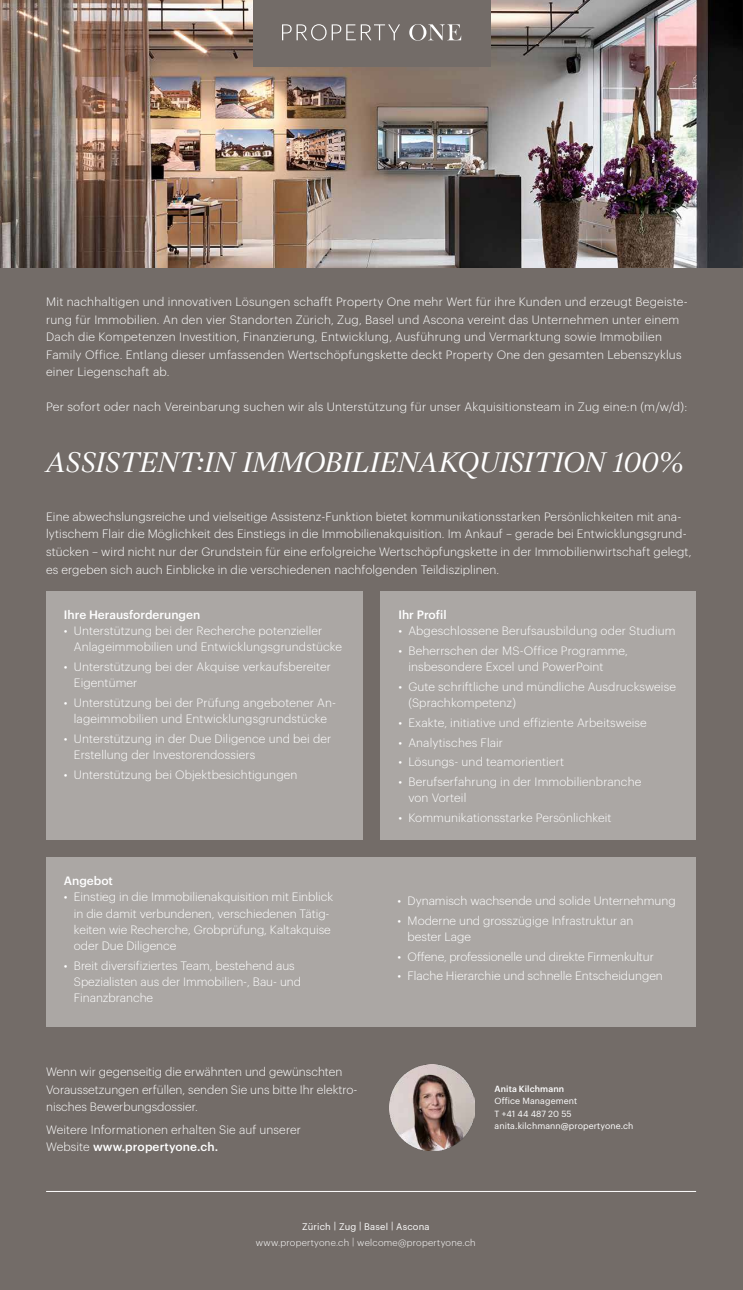
<style>
.page{position:relative;width:743px;height:1290px;background:#fff}
.page>*{position:absolute;margin:0;border:0;box-sizing:border-box;transform-origin:0 0}
.t1{font:italic 26.25px "Nantes";letter-spacing:.015em;color:#fff}
.t2{font:300 11.88px/16.2px "Graphik";letter-spacing:.01em;color:#fff}
.t3{font:300 11.88px "Graphik";letter-spacing:-.01em;color:#fff}
.t4{font:500 11.88px "Graphik";color:#fff}
.t5{font:300 9.38px "Graphik";letter-spacing:.03em;color:#fff}
.t6{font:9.38px "Graphik";letter-spacing:.02em;color:#fff}
.t7{font:8.75px/12.5px "Graphik";letter-spacing:.01em;color:#fff}
.t8{font:500 8.75px "Graphik";letter-spacing:.01em;color:#fff}
.s1{font-weight:500}
</style>
<div class="page">
<div style="left:0;top:27px;width:742px;height:1262px;background:#736c68"></div>
<div style="left:46px;top:591px;width:316px;height:249px;background:#aba7a4"></div>
<div style="left:380px;top:591px;width:315px;height:249px;background:#aba7a4"></div>
<div style="left:46px;top:858px;width:649px;height:169px;background:#aba7a4"></div>
<hr style="left:46px;top:1191px;width:649px;height:1px;background:#fff">
<img style="left:389px;top:1064px;width:85px;height:86px">
<img style="left:0;top:0;width:742px;height:267px">
<div style="left:252px;top:0;width:238px;height:66px;background:#736c68"></div>
<svg style="left:282px;top:24px;width:118px;height:16px"></svg>
<svg style="left:409px;top:24px;width:52px;height:17px"></svg>
<p class="t2" style="left:46px;top:292px;width:642px;line-height:17.5px">Mit nachhaltigen und innovativen Lösungen schafft Property One mehr Wert für ihre Kunden und erzeugt Begeiste&shy;rung für Immobilien. An den vier Standorten Zürich, Zug, Basel und Ascona vereint das Unternehmen unter einem Dach die Kompetenzen Investition, Finanzierung, Entwicklung, Ausführung und Vermarktung sowie Immobilien Family Office. Entlang dieser umfassenden Wertschöpfungskette deckt Property One den gesamten Lebenszyklus einer Liegenschaft ab.</p>
<p class="t2" style="left:46px;top:398px;width:642px">Per sofort oder nach Vereinbarung suchen wir als Unterstützung für unser Akquisitionsteam in Zug eine:n (m/w/d):</p>
<h1 class="t1" style="left:46px;top:444px;width:639px">ASSISTENT:IN IMMOBILIENAKQUISITION 100%</h1>
<p class="t2" style="left:46px;top:507px;width:646px;line-height:17.5px">Eine abwechslungsreiche und vielseitige Assistenz-Funktion bietet kommunikationsstarken Persönlichkeiten mit ana&shy;lytischem Flair die Möglichkeit des Einstiegs in die Immobilienakquisition. Im Ankauf – gerade bei Entwicklungsgrund&shy;stücken – wird nicht nur der Grundstein für eine erfolgreiche Wertschöpfungskette in der Immobilienwirtschaft gelegt, es ergeben sich auch Einblicke in die verschiedenen nachfolgenden Teildisziplinen.</p>
<p class="t4" style="left:398px;top:605px;width:50px">Ihr Profil</p>
<p class="t2" style="left:398px;top:621px;width:278px">• Abgeschlossene Berufsausbildung oder Studium</p>
<p class="t2" style="left:408px;top:641px;width:221px;text-indent:-10px">• Beherrschen der MS-Office Programme, insbesondere Excel und PowerPoint</p>
<p class="t2" style="left:408px;top:677px;width:269px;text-indent:-10px">• Gute schriftliche und mündliche Ausdrucksweise (Sprachkompetenz)</p>
<p class="t2" style="left:398px;top:713px;width:250px">• Exakte, initiative und effiziente Arbeitsweise</p>
<p class="t2" style="left:398px;top:733px;width:106px">• Analytisches Flair</p>
<p class="t2" style="left:398px;top:753px;width:167px">• Lösungs- und teamorientiert</p>
<p class="t2" style="left:408px;top:773px;width:234px;text-indent:-10px">• Berufserfahrung in der Immobilienbranche von Vorteil</p>
<p class="t2" style="left:398px;top:809px;width:214px">• Kommunikationsstarke Persönlichkeit</p>
<p class="t4" style="left:64px;top:605px;width:138px">Ihre Herausforderungen</p>
<p class="t2" style="left:74px;top:621px;width:269px;text-indent:-10px">• Unterstützung bei der Recherche potenzieller<br>Anlageimmobilien und Entwicklungsgrundstücke</p>
<p class="t2" style="left:74px;top:658px;width:258px;text-indent:-10px">• Unterstützung bei der Akquise verkaufsbereiter<br>Eigentümer</p>
<p class="t2" style="left:64px;top:694px;width:273px;text-align:center">• Unterstützung bei der Prüfung angebotener An&shy;lageimmobilien und Entwicklungsgrundstücke</p>
<p class="t2" style="left:74px;top:730px;width:259px;text-indent:-10px">• Unterstützung in der Due Diligence und bei der<br>Erstellung der Investorendossiers</p>
<p class="t2" style="left:64px;top:766px;width:235px">• Unterstützung bei Objektbesichtigungen</p>
<p class="t4" style="left:64px;top:872px;width:51px">Angebot</p>
<p class="t2" style="left:74px;top:888px;width:261px;text-indent:-10px">• Einstieg in die Immobilienakquisition mit Einblick in die damit verbundenen, verschiedenen Tätig&shy;keiten wie Recherche, Grobprüfung, Kaltakquise oder Due Diligence</p>
<p class="t2" style="left:74px;top:956px;width:229px;text-indent:-10px">• Breit diversifiziertes Team, bestehend aus<br>Spezialisten aus der Immobilien-, Bau- und<br>Finanzbranche</p>
<p class="t2" style="left:46px;top:1062px;width:312px;line-height:17.5px">Wenn wir gegenseitig die erwähnten und gewünschten<br>Voraussetzungen erfüllen, senden Sie uns bitte Ihr elektro&shy;nisches Bewerbungsdossier.</p>
<p class="t2" style="left:46px;top:1120px;width:256px;line-height:17.5px">Weitere Informationen erhalten Sie auf unserer<br>Website <span class="s1">www.propertyone.ch.</span></p>
<p class="t2" style="left:397px;top:891px;width:279px">• Dynamisch wachsende und solide Unternehmung</p>
<p class="t2" style="left:407px;top:911px;width:227px;text-indent:-10px">• Moderne und grosszügige Infrastruktur an bester Lage</p>
<p class="t3" style="left:397px;top:948px;width:258px">• Offene, professionelle und direkte Firmenkultur</p>
<p class="t2" style="left:397px;top:967px;width:267px">• Flache Hierarchie und schnelle Entscheidungen</p>
<p class="t8" style="left:494px;top:1082px;width:71px">Anita Kilchmann</p>
<p class="t7" style="left:494px;top:1094px;width:140px">Office Management<br>T +41 44 487 20 55 anita.kilchmann@propertyone.ch</p>
<p class="t6" style="left:302px;top:1219px;width:129px">Zürich | Zug | Basel | Ascona</p>
<p class="t5" style="left:256px;top:1235px;width:221px">www.propertyone.ch | welcome@propertyone.ch</p>
</div>
